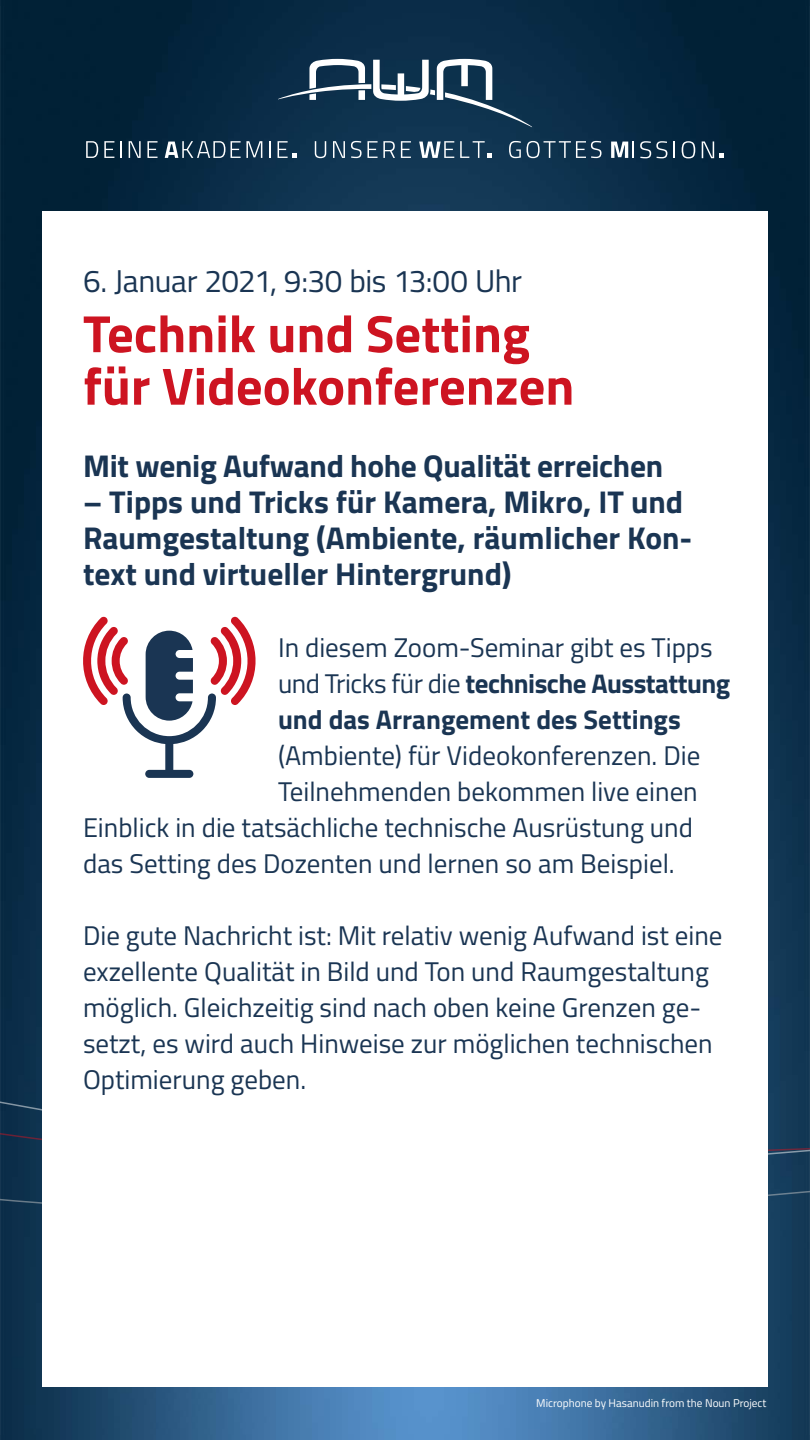
<style>
.page{position:relative;width:810px;height:1440px;background:#fff}
.page>*{position:absolute;margin:0;border:0;box-sizing:border-box;transform-origin:0 0}
.t1{font:700 52.5px/52.5px "Titillium Web";color:#cd1421}
.t2{font:700 31.5px/36px "Titillium Web";color:#1a3553}
.t3{font:31.5px "Titillium Web";letter-spacing:-.015em;color:#1a3553}
.t4{font:27px/36px "Titillium Web";color:#1a3553}
.t5{font:700 27px/36px "Titillium Web";color:#1a3553}
.t6{font:11.25px "Titillium Web";color:#fff}
.s1{font-weight:400}
</style>
<div class="page">
<img style="left:0;top:0;width:810px;height:1440px">
<svg style="left:0;top:1162px;width:810px;height:55px;background:#133854"></svg>
<svg style="left:0;top:925px;width:810px;height:237px;background:#103450"></svg>
<div style="left:42px;top:212px;width:726px;height:1175px;background:#fff"></div>
<svg style="left:278px;top:59px;width:254px;height:68px"></svg>
<svg style="left:86px;top:141px;width:12px;height:17px"></svg>
<svg style="left:104px;top:141px;width:10px;height:17px"></svg>
<svg style="left:120px;top:141px;width:2px;height:17px"></svg>
<svg style="left:129px;top:141px;width:12px;height:17px"></svg>
<svg style="left:147px;top:141px;width:11px;height:17px"></svg>
<svg style="left:165px;top:141px;width:60px;height:17px"></svg>
<svg style="left:231px;top:141px;width:31px;height:17px"></svg>
<svg style="left:269px;top:141px;width:2px;height:17px"></svg>
<svg style="left:278px;top:141px;width:19px;height:17px"></svg>
<svg style="left:315px;top:141px;width:11px;height:17px"></svg>
<svg style="left:333px;top:141px;width:12px;height:17px"></svg>
<svg style="left:351px;top:141px;width:11px;height:17px"></svg>
<svg style="left:368px;top:141px;width:27px;height:17px"></svg>
<svg style="left:401px;top:141px;width:10px;height:17px"></svg>
<svg style="left:419px;top:141px;width:35px;height:17px"></svg>
<svg style="left:460px;top:141px;width:32px;height:17px"></svg>
<svg style="left:509px;top:141px;width:12px;height:17px"></svg>
<svg style="left:527px;top:141px;width:75px;height:17px"></svg>
<svg style="left:611px;top:141px;width:23px;height:17px"></svg>
<svg style="left:640px;top:141px;width:27px;height:17px"></svg>
<svg style="left:674px;top:141px;width:1px;height:17px"></svg>
<svg style="left:682px;top:141px;width:13px;height:17px"></svg>
<svg style="left:702px;top:141px;width:22px;height:17px"></svg>
<svg style="left:83px;top:616px;width:173px;height:162px"></svg>
<p class="t3" style="left:83px;top:258px;width:441px">6. Januar 2021, 9:30 bis 13:00 Uhr</p>
<h1 class="t1" style="left:83px;top:305px;width:493px">Technik und Setting für Videokonferenzen</h1>
<p class="t2" style="left:83px;top:446px;width:582px">Mit wenig Aufwand hohe Qualität erreichen</p>
<p class="t2" style="left:83px;top:482px;width:611px">– Tipps und Tricks für Kamera, Mikro, IT und<br>Raumgestaltung (Ambiente, räumlicher Kon&shy;text und virtueller Hintergrund)</p>
<p class="t5" style="left:278px;top:628px;width:454px"><span class="s1">In diesem Zoom-Seminar gibt es Tipps und Tricks für die</span> technische Ausstattung und das Arrangement des Settings</p>
<p class="t4" style="left:278px;top:736px;width:424px">(Ambiente) für Videokonferenzen. Die</p>
<p class="t4" style="left:278px;top:772px;width:421px">Teilnehmenden bekommen live einen</p>
<p class="t4" style="left:83px;top:808px;width:611px">Einblick in die tatsächliche technische Ausrüstung und</p>
<p class="t4" style="left:83px;top:844px;width:593px">das Setting des Dozenten und lernen so am Beispiel.</p>
<p class="t4" style="left:83px;top:916px;width:641px">Die gute Nachricht ist: Mit relativ wenig Aufwand ist eine exzellente Qualität in Bild und Ton und Raumgestaltung möglich. Gleichzeitig sind nach oben keine Grenzen ge&shy;setzt, es wird auch Hinweise zur möglichen technischen Optimierung geben.</p>
<p class="t6" style="left:536px;top:1395px;width:232px">Microphone by Hasanudin from the Noun Project</p>
</div>
